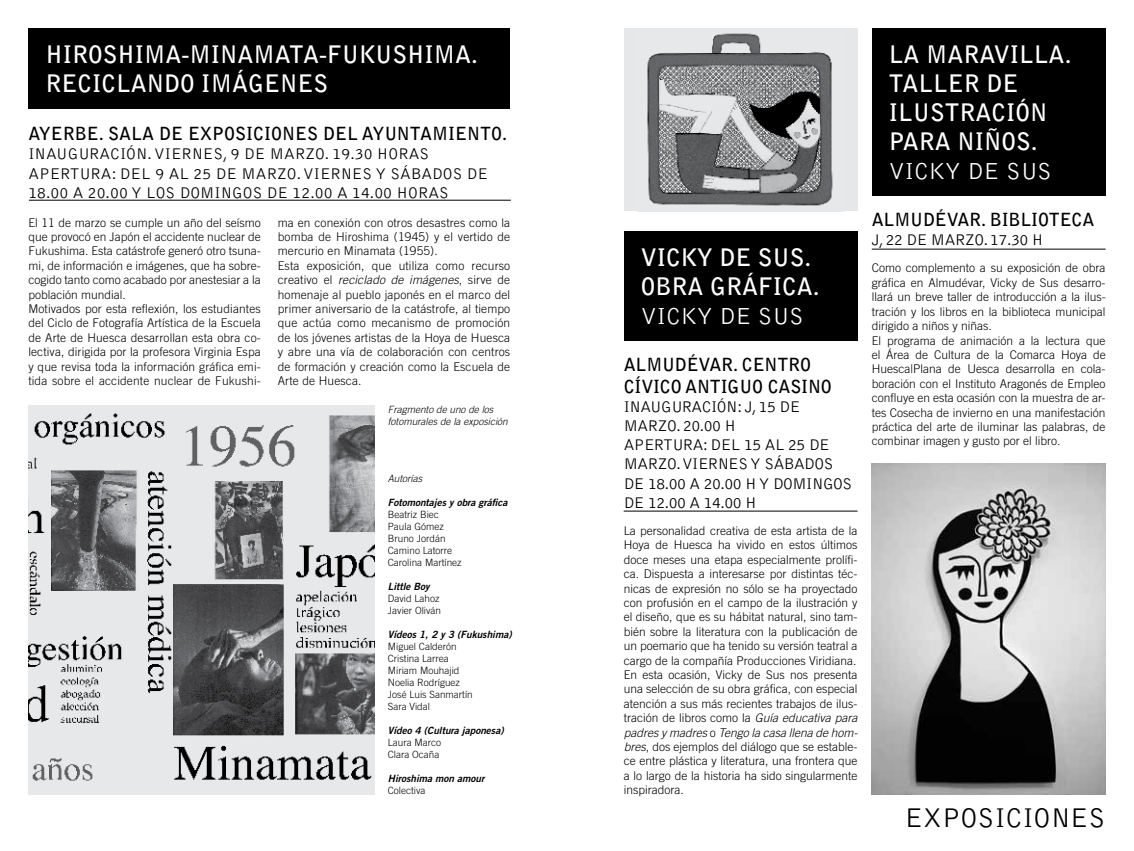
<style>
.page{position:relative;width:1134px;height:851px;background:#fff}
.page>*{position:absolute;margin:0;border:0;box-sizing:border-box;transform-origin:0 0}
.t1{font:300 28px "Bell Gothic Std";color:#000}
.t2{font:700 24px/28.8px "Bell Gothic Std";color:#fff}
.t3{font:300 24px "Bell Gothic Std";color:#fff}
.t4{font:700 18px/21.6px "Bell Gothic Std";letter-spacing:-.01em;color:#000}
.t5{font:300 16px/19.2px "Bell Gothic Std";letter-spacing:-.03em;color:#000}
.t6{font:300 16px/19.2px "Bell Gothic Std";color:#000}
.t7{font:300 12px/14.4px "Trade Gothic LT Std";color:#000}
.t8{font:300 10px/12px "Trade Gothic LT Std";color:#000}
.t9{font:10px "Trade Gothic LT Std Bd 2 Obl";color:#000}
.t10{font:italic 300 10px/12px "Trade Gothic LT Std";color:#000}
.s1{font-style:italic}
</style>
<div class="page">
<div style="left:28px;top:28px;width:482px;height:81px;background:#000"></div>
<img style="left:28px;top:405px;width:346px;height:389px">
<hr style="left:29px;top:200px;width:482px;height:1px;background:#000">
<div style="left:624px;top:231px;width:233px;height:110px;background:#000"></div>
<div style="left:872px;top:28px;width:234px;height:168px;background:#000"></div>
<img style="left:872px;top:463px;width:234px;height:331px">
<div style="left:624px;top:28px;width:233px;height:183px;background:#e6e7e8"></div>
<img style="left:647px;top:33px;width:186px;height:173px">
<hr style="left:624px;top:510px;width:233px;height:1px;background:#000">
<hr style="left:872px;top:248px;width:234px;height:1px;background:#000">
<h2 class="t2" style="left:45px;top:40px;width:434px">H IROS HIMA-MINAMATA-FUKUS HIMA.<br>RECICLANDO IMÁG ENES</h2>
<h3 class="t4" style="left:28px;top:123px;width:480px">AYERBE. SALA DE EXPOSICIONES DEL AYUNTAM IENTO.</h3>
<h3 class="t5" style="left:28px;top:145px;width:81px">INAUGURACIÓ</h3>
<h3 class="t6" style="left:28px;top:145px;width:461px;text-indent:108px">N. VI ERNES, 9 D E MARZO. 19.30 H ORAS<br>AP ERTU RA: DEL 9 AL 25 DE MARZO. VI ERNES Y SÁBADOS DE<br>18.00 A 20.00 Y LOS DOMI NGOS D E 12.00 A 14.00 H ORAS</h3>
<p class="t7" style="left:28px;top:215px;width:234px">El 11 de marzo se cumple un año del seísmo que provocó en Japón el accidente nuclear de Fukushima. Esta catástrofe generó otro tsuna&shy;mi, de información e imágenes, que ha sobre&shy;cogido tanto como acabado por anestesiar a la población mundial.<br>Motivados por esta reflexión, los estudiantes del Ciclo de Fotografía Artística de la Escuela de Arte de Huesca desarrollan esta obra co&shy;lectiva, dirigida por la profesora Virginia Espa y que revisa toda la información gráfica emi&shy;tida sobre el accidente nuclear de Fukushi-</p>
<p class="t7" style="left:278px;top:215px;width:234px">ma en conexión con otros desastres como la bomba de Hiroshima (1945) y el vertido de mercurio en Minamata (1955).<br>Esta exposición, que utiliza como recurso creativo el <span class="s1">reciclado de imágenes</span>, sirve de homenaje al pueblo japonés en el marco del primer aniversario de la catástrofe, al tiempo que actúa como mecanismo de promoción de los jóvenes artistas de la Hoya de Huesca y abre una vía de colaboración con centros de formación y creación como la Escuela de Arte de Huesca.</p>
<p class="t10" style="left:388px;top:403px;width:122px">Fragmento de uno de los fotomurales de la exposición</p>
<p class="t10" style="left:388px;top:472px;width:36px">Autorías</p>
<p class="t9" style="left:388px;top:496px;width:121px">Fotomontajes y obra gráfica</p>
<p class="t8" style="left:388px;top:508px;width:75px">Beatriz Biec<br>Paula Gómez<br>Bruno Jordán<br>Camino Latorre<br>Carolina Martínez</p>
<p class="t9" style="left:388px;top:580px;width:43px">Little Boy</p>
<p class="t8" style="left:388px;top:592px;width:55px">David Lahoz<br>Javier Oliván</p>
<p class="t9" style="left:388px;top:628px;width:125px">Vídeos 1, 2 y 3 (Fukushima)</p>
<p class="t8" style="left:388px;top:640px;width:86px">Miguel Calderón<br>Cristina Larrea<br>Miriam Mouhajid<br>Noelia Rodríguez<br>José Luis Sanmartín<br>Sara Vidal</p>
<p class="t9" style="left:388px;top:724px;width:117px">Vídeo 4 (Cultura japonesa)</p>
<p class="t8" style="left:388px;top:736px;width:55px">Laura Marco<br>Clara Ocaña</p>
<p class="t9" style="left:388px;top:772px;width:98px">Hiroshima mon amour</p>
<p class="t8" style="left:388px;top:784px;width:39px">Colectiva</p>
<h2 class="t2" style="left:641px;top:243px;width:180px">VICKY DE SUS.<br>OBRA G RÁFICA.</h2>
<h2 class="t3" style="left:641px;top:303px;width:146px">VICKY DE SUS</h2>
<h3 class="t4" style="left:624px;top:353px;width:13px">ALM</h3>
<h3 class="t4" style="left:624px;top:353px;width:210px;text-indent:38px">UDÉVAR. CENTRO<br>CÍVICO ANTIG UO CASINO</h3>
<h3 class="t5" style="left:624px;top:397px;width:78px">INAUGURACIÓ</h3>
<h3 class="t5" style="left:624px;top:397px;width:227px;text-indent:102px">N: J, 15 DE<br>MA RZO. 20.00 H<br>AP ERTU RA: DEL 15 AL 25 DE<br>MARZO. VI ERNES Y SÁBADOS<br>D E 18.00 A 20.00 H Y DOMI NGOS<br>D E 12.00 A 14.00 H</h3>
<p class="t7" style="left:624px;top:523px;width:236px;text-align:justify">La personalidad creativa de esta artista de la Hoya de Huesca ha vivido en estos últimos doce meses una etapa especialmente prolífi&shy;ca. Dispuesta a interesarse por distintas téc&shy;nicas de expresión no sólo se ha proyectado con profusión en el campo de la ilustración y el diseño, que es su hábitat natural, sino tam&shy;bién sobre la literatura con la publicación de un poemario que ha tenido su versión teatral a cargo de la compañía Producciones Viridiana.<br>En esta ocasión, Vicky de Sus nos presenta una selección de su obra gráfica, con especial atención a sus más recientes trabajos de ilus&shy;tración de libros como la <span class="s1">Guía educativa para padres y madres</span> o <span class="s1">Tengo la casa llena de hom&shy;bres</span>, dos ejemplos del diálogo que se estable&shy;ce entre plástica y literatura, una frontera que a lo largo de la historia ha sido singularmente inspiradora.</p>
<h2 class="t2" style="left:889px;top:40px;width:184px">LA M ARAVILLA.<br>TALLER DE<br>ILUSTRACIÓN<br>PARA NIÑOS.</h2>
<h2 class="t3" style="left:889px;top:158px;width:146px">VICKY DE SUS</h2>
<h3 class="t4" style="left:872px;top:209px;width:13px">ALM</h3>
<h3 class="t4" style="left:910px;top:209px;width:186px">UDÉVAR. BIBLIOTECA</h3>
<h3 class="t5" style="left:872px;top:231px;width:168px">J, 22 D E MA RZO. 17.30 H</h3>
<p class="t7" style="left:872px;top:261px;width:235px">Como complemento a su exposición de obra gráfica en Almudévar, Vicky de Sus desarro&shy;llará un breve taller de introducción a la ilus&shy;tración y los libros en la biblioteca municipal dirigido a niños y niñas.<br>El programa de animación a la lectura que el Área de Cultura de la Comarca Hoya de Huesca|Plana de Uesca desarrolla en cola&shy;boración con el Instituto Aragonés de Empleo confluye en esta ocasión con la muestra de ar&shy;tes Cosecha de invierno en una manifestación práctica del arte de iluminar las palabras, de combinar imagen y gusto por el libro.</p>
<h1 class="t1" style="left:904px;top:802px;width:147px">EXPOSICIONE</h1>
<h1 class="t1" style="left:1088px;top:802px;width:19px">S</h1>
</div>
